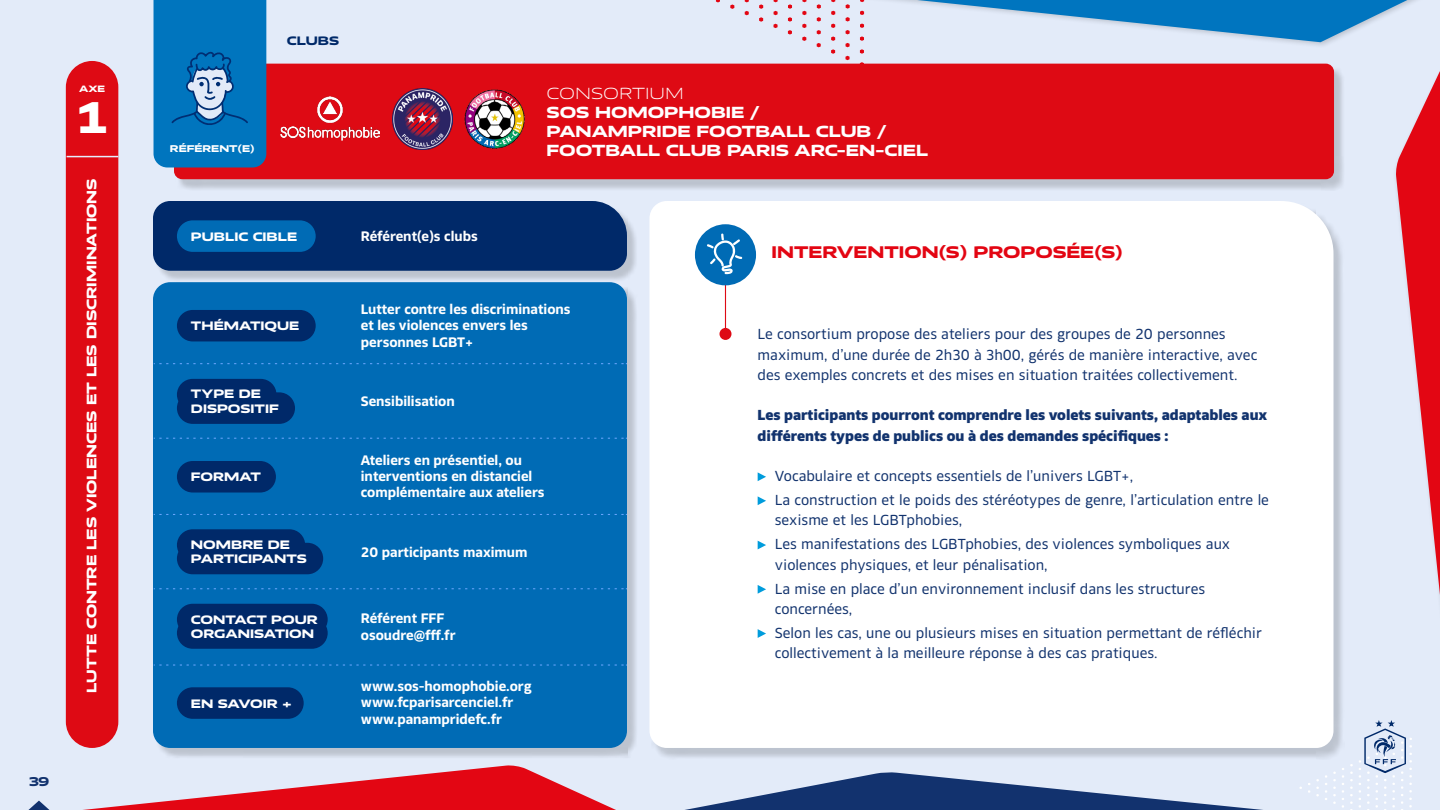
<style>
.page{position:relative;width:1440px;height:810px;background:#e3ebf9}
.page>*{position:absolute;margin:0;border:0;box-sizing:border-box;transform-origin:0 0}
.t1{font:900 43.5px "FFF Equipe Extended";color:#fff}
.t2{font:900 16.5px "FFF Equipe Extended";color:#e30512}
.t3{font:900 15.75px/18.9px "FFF Equipe Extended";color:#fff}
.t4{font:300 15.75px "FFF Equipe Extended";color:#fff}
.t5{font:14.25px/24px "FFF Equipe Regular";color:#12336e}
.t6{font:14.25px/20.2px "FFF Equipe Black";color:#12336e}
.t7{font:13.5px/16.2px "FFF Equipe Bold";color:#fff}
.t8{font:900 13.5px "FFF Equipe Extended";color:#fff}
.t9{font:900 12.52px "FFF Equipe Extended";color:#12326e}
.t10{font:900 12px/14.4px "FFF Equipe Extended";color:#fff}
.t11{font:900 12px "FFF Equipe Extended";color:#002969}
.t12{font:900 9.6px "FFF Equipe Extended";color:#fff}
.t13{font:900 9px "FFF Equipe Extended";color:#fff}
</style>
<div class="page">
<svg style="left:730px;top:4px;width:4px;height:5px"></svg>
<svg style="left:759px;top:4px;width:4px;height:5px"></svg>
<svg style="left:745px;top:11px;width:4px;height:4px"></svg>
<svg style="left:788px;top:4px;width:4px;height:5px"></svg>
<svg style="left:774px;top:11px;width:4px;height:4px"></svg>
<svg style="left:759px;top:17px;width:4px;height:5px"></svg>
<svg style="left:817px;top:4px;width:4px;height:5px"></svg>
<svg style="left:802px;top:11px;width:4px;height:4px"></svg>
<svg style="left:788px;top:17px;width:4px;height:5px"></svg>
<svg style="left:774px;top:24px;width:4px;height:4px"></svg>
<svg style="left:846px;top:4px;width:4px;height:5px"></svg>
<svg style="left:831px;top:11px;width:4px;height:4px"></svg>
<svg style="left:817px;top:17px;width:4px;height:5px"></svg>
<svg style="left:802px;top:24px;width:4px;height:4px"></svg>
<svg style="left:788px;top:30px;width:4px;height:5px"></svg>
<svg style="left:846px;top:17px;width:4px;height:5px"></svg>
<svg style="left:831px;top:24px;width:4px;height:4px"></svg>
<svg style="left:817px;top:30px;width:4px;height:4px"></svg>
<svg style="left:802px;top:37px;width:4px;height:4px"></svg>
<svg style="left:846px;top:30px;width:4px;height:4px"></svg>
<svg style="left:831px;top:36px;width:4px;height:5px"></svg>
<svg style="left:817px;top:43px;width:4px;height:4px"></svg>
<svg style="left:846px;top:43px;width:4px;height:4px"></svg>
<svg style="left:831px;top:49px;width:4px;height:5px"></svg>
<svg style="left:860px;top:49px;width:4px;height:5px"></svg>
<svg style="left:846px;top:56px;width:4px;height:4px"></svg>
<svg style="left:917px;top:0;width:490px;height:42px"></svg>
<svg style="left:1316px;top:779px;width:3px;height:18px"></svg>
<svg style="left:1325px;top:775px;width:2px;height:25px"></svg>
<svg style="left:1333px;top:771px;width:3px;height:33px"></svg>
<svg style="left:1342px;top:768px;width:2px;height:40px"></svg>
<svg style="left:1350px;top:764px;width:3px;height:46px"></svg>
<svg style="left:685px;top:772px;width:578px;height:38px"></svg>
<svg style="left:1396px;top:71px;width:44px;height:524px"></svg>
<svg style="left:28px;top:765px;width:588px;height:45px"></svg>
<svg style="left:1359px;top:720px;width:53px;height:90px"></svg>
<div style="left:155px;top:285px;width:483px;height:475px;background:#000;opacity:.17"></div>
<div style="left:153px;top:282px;width:474px;height:466px;background:#006bb5;border-radius:17px"></div>
<div style="left:155px;top:203px;width:483px;height:79px;background:#000;opacity:.17"></div>
<div style="left:153px;top:201px;width:474px;height:70px;background:#002969"></div>
<div style="left:177px;top:220px;width:139px;height:32px;background:#006bb5;border-radius:16px"></div>
<div style="left:176px;top:66px;width:1169px;height:125px;background:#000;opacity:.17"></div>
<div style="left:174px;top:64px;width:1160px;height:115px;background:#de0a14;border-radius:8px"></div>
<div style="left:66px;top:61px;width:52px;height:687px;background:#de0a14;border-radius:26px"></div>
<hr style="left:67px;top:156px;width:51px;height:1px;background:#e6edfc">
<div style="left:651px;top:203px;width:694px;height:556px;background:#000;opacity:.17"></div>
<div style="left:650px;top:201px;width:684px;height:547px;background:#fff"></div>
<hr style="left:725px;top:282px;width:1px;height:53px;background:#de0a14">
<div style="left:719px;top:328px;width:12px;height:12px;background:#de0a14;border-radius:50%"></div>
<div style="left:695px;top:224px;width:61px;height:61px;background:#006bb5;border-radius:50%"></div>
<svg style="left:707px;top:234px;width:35px;height:40px"></svg>
<svg style="left:758px;top:472px;width:8px;height:9px"></svg>
<svg style="left:758px;top:496px;width:8px;height:9px"></svg>
<svg style="left:758px;top:541px;width:8px;height:8px"></svg>
<svg style="left:758px;top:585px;width:8px;height:9px"></svg>
<svg style="left:758px;top:629px;width:8px;height:9px"></svg>
<div style="left:177px;top:310px;width:139px;height:31px;background:#002969;border-radius:16px"></div>
<div style="left:177px;top:461px;width:99px;height:32px;background:#002969;border-radius:16px"></div>
<div style="left:177px;top:529px;width:128px;height:32px;background:#002969;border-radius:16px"></div>
<div style="left:177px;top:543px;width:146px;height:31px;background:#002969;border-radius:16px"></div>
<div style="left:177px;top:604px;width:151px;height:31px;background:#002969;border-radius:16px"></div>
<div style="left:177px;top:617px;width:151px;height:32px;background:#002969;border-radius:16px"></div>
<div style="left:177px;top:687px;width:127px;height:32px;background:#002969;border-radius:16px"></div>
<div style="left:177px;top:379px;width:99px;height:31px;background:#002969;border-radius:16px"></div>
<div style="left:177px;top:392px;width:118px;height:32px;background:#002969;border-radius:16px"></div>
<svg style="left:154px;top:438px;width:473px;height:1px"></svg>
<svg style="left:154px;top:588px;width:473px;height:1px"></svg>
<svg style="left:154px;top:363px;width:473px;height:1px"></svg>
<svg style="left:154px;top:514px;width:473px;height:1px"></svg>
<svg style="left:154px;top:665px;width:473px;height:1px"></svg>
<img style="left:280px;top:96px;width:100px;height:45px">
<svg style="left:154px;top:0;width:112px;height:167px;background:#0f79be"></svg>
<img style="left:392px;top:89px;width:61px;height:60px">
<img style="left:464px;top:89px;width:61px;height:60px">
<p class="t13" style="left:79px;top:83px;width:28px">AXE</p>
<h1 class="t1" style="left:74px;top:91px;width:37px">1</h1>
<p class="t8" style="left:83px;top:693px;width:516px;rotate:-90deg">LUTTE CONTRE LES VIOLENCES ET LES DISCRIMINATIONS</p>
<p class="t9" style="left:29px;top:774px;width:22px">39</p>
<p class="t11" style="left:287px;top:34px;width:54px">CLUBS</p>
<p class="t12" style="left:170px;top:142px;width:86px">RÉFÉRENT(E)</p>
<p class="t10" style="left:191px;top:229px;width:108px">PUBLIC CIBLE</p>
<p class="t7" style="left:361px;top:228px;width:118px">Référent(e)s clubs</p>
<p class="t4" style="left:547px;top:84px;width:139px">CONSORTIUM</p>
<p class="t3" style="left:547px;top:103px;width:383px">SOS HOMOPHOBIE /<br>PANAMPRIDE FOOTBALL CLUB /<br>FOOTBALL CLUB PARIS ARC-EN-CIEL</p>
<p class="t2" style="left:772px;top:242px;width:353px">INTERVENTION(S) PROPOSÉE(S)</p>
<p class="t10" style="left:191px;top:319px;width:110px">THÉMATIQUE</p>
<p class="t10" style="left:191px;top:387px;width:89px">TYPE DE<br>DISPOSITIF</p>
<p class="t10" style="left:191px;top:469px;width:71px">FORMAT</p>
<p class="t10" style="left:191px;top:537px;width:117px">NOMBRE DE<br>PARTICIPANTS</p>
<p class="t10" style="left:191px;top:612px;width:128px">CONTACT POUR<br>ORGANISATION</p>
<p class="t10" style="left:191px;top:696px;width:102px">EN SAVOIR +</p>
<p class="t7" style="left:361px;top:301px;width:211px">Lutter contre les discriminations et les violences envers les personnes LGBT+</p>
<p class="t7" style="left:361px;top:393px;width:95px">Sensibilisation</p>
<p class="t7" style="left:361px;top:452px;width:185px">Ateliers en présentiel, ou interventions en distanciel complémentaire aux ateliers</p>
<p class="t7" style="left:361px;top:544px;width:168px">20 participants maximum</p>
<p class="t7" style="left:361px;top:610px;width:96px">Référent FFF osoudre@fff.fr</p>
<p class="t7" style="left:361px;top:678px;width:172px">www.sos-homophobie.org www.fcparisarcenciel.fr www.panampridefc.fr</p>
<p class="t5" style="left:758px;top:324px;width:501px;line-height:20.2px">Le consortium propose des ateliers pour des groupes de 20 personnes maximum, d’une durée de 2h30 à 3h00, gérés de manière interactive, avec des exemples concrets et des mises en situation traitées collectivement.</p>
<p class="t6" style="left:758px;top:405px;width:511px">Les participants pourront comprendre les volets suivants, adaptables aux différents types de publics ou à des demandes spécifiques :</p>
<p class="t5" style="left:775px;top:464px;width:496px">Vocabulaire et concepts essentiels de l’univers LGBT+,<br>La construction et le poids des stéréotypes de genre, l’articulation entre le</p>
<p class="t5" style="left:775px;top:508px;width:457px">sexisme et les LGBTphobies,<br>Les manifestations des LGBTphobies, des violences symboliques aux</p>
<p class="t5" style="left:775px;top:553px;width:432px">violences physiques, et leur pénalisation,<br>La mise en place d’un environnement inclusif dans les structures</p>
<p class="t5" style="left:775px;top:597px;width:489px">concernées,<br>Selon les cas, une ou plusieurs mises en situation permettant de réfléchir</p>
<p class="t5" style="left:775px;top:641px;width:384px">collectivement à la meilleure réponse à des cas pratiques.</p>
</div>
